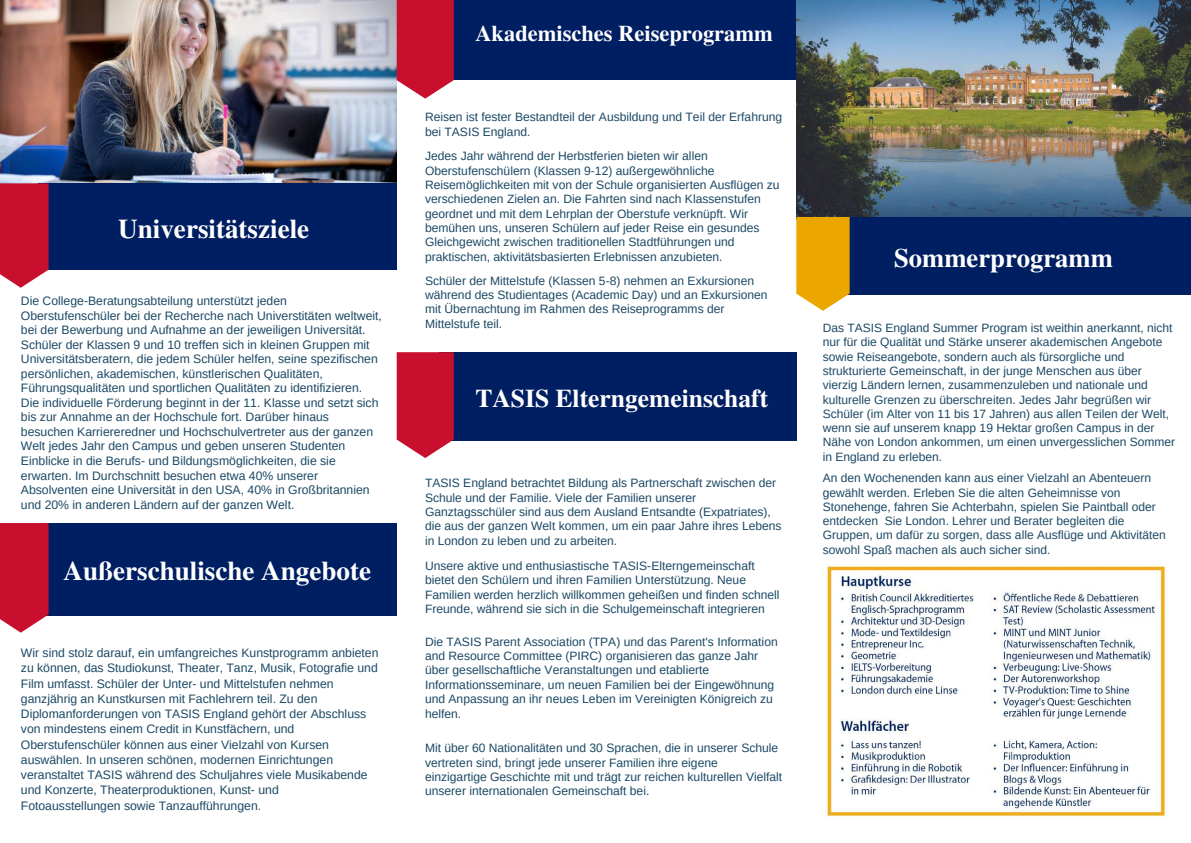
<style>
.page{position:relative;width:1191px;height:843px;background:#fff}
.page>*{position:absolute;margin:0;border:0;box-sizing:border-box;transform-origin:0 0}
.t1{font:700 27.1px "Te X Gyre Termes";color:#fff}
.t2{font:700 26.6px "Te X Gyre Termes";color:#fff}
.t3{font:700 25.5px "Te X Gyre Termes";color:#fff}
.t4{font:700 22.4px "Te X Gyre Termes";color:#fff}
.t5{font:12.2px/14.5px "Arimo";color:#1b4864}
.t6{font:12.1px/14.3px "Arimo";color:#1b4864}
.t7{font:12px/14.3px "Arimo";color:#1b4864}
</style>
<div class="page">
<img style="left:0;top:0;width:397px;height:183px">
<div style="left:39px;top:183px;width:358px;height:87px;background:#001e62"></div>
<div style="left:39px;top:523px;width:357px;height:92px;background:#001e62"></div>
<svg style="left:0;top:183px;width:49px;height:105px;background:#ca233f"></svg>
<svg style="left:0;top:523px;width:49px;height:109px;background:#ca203c"></svg>
<div style="left:439px;top:352px;width:357px;height:88px;background:#001e62"></div>
<div style="left:439px;top:0;width:357px;height:80px;background:#001e62"></div>
<svg style="left:396px;top:352px;width:57px;height:106px;background:#cd2742"></svg>
<svg style="left:396px;top:0;width:57px;height:99px;background:#cc2843"></svg>
<img style="left:796px;top:0;width:394px;height:217px">
<div style="left:839px;top:217px;width:351px;height:77px;background:#001e62"></div>
<svg style="left:796px;top:217px;width:53px;height:94px;background:#ecae18"></svg>
<img style="left:825px;top:564px;width:341px;height:253px">
<h1 class="t1" style="left:118px;top:208px;width:192px">Universitätsziele</h1>
<p class="t5" style="left:21px;top:294px;width:362px">Die College-Beratungsabteilung unterstützt jeden Oberstufenschüler bei der Recherche nach Universtitäten weltweit, bei der Bewerbung und Aufnahme an der jeweiligen Universität.<br>Schüler der Klassen 9 und 10 treffen sich in kleinen Gruppen mit Universitätsberatern, die jedem Schüler helfen, seine spezifischen persönlichen, akademischen, künstlerischen Qualitäten, Führungsqualitäten und sportlichen Qualitäten zu identifizieren.<br>Die individuelle Förderung beginnt in der 11. Klasse und setzt sich bis zur Annahme an der Hochschule fort. Darüber hinaus besuchen Karriereredner und Hochschulvertreter aus der ganzen Welt jedes Jahr den Campus und geben unseren Studenten Einblicke in die Berufs- und Bildungsmöglichkeiten, die sie erwarten. Im Durchschnitt besuchen etwa 40% unserer Absolventen eine Universität in den USA, 40% in Großbritannien und 20% in anderen Ländern auf der ganzen Welt.</p>
<h1 class="t1" style="left:63px;top:549px;width:309px">Außerschulische Angebote</h1>
<p class="t5" style="left:21px;top:645px;width:359px;line-height:15.3px">Wir sind stolz darauf, ein umfangreiches Kunstprogramm anbieten zu können, das Studiokunst, Theater, Tanz, Musik, Fotografie und Film umfasst. Schüler der Unter- und Mittelstufen nehmen ganzjährig an Kunstkursen mit Fachlehrern teil. Zu den Diplomanforderungen von TASIS England gehört der Abschluss von mindestens einem Credit in Kunstfächern, und Oberstufenschüler können aus einer Vielzahl von Kursen auswählen. In unseren schönen, modernen Einrichtungen veranstaltet TASIS während des Schuljahres viele Musikabende und Konzerte, Theaterproduktionen, Kunst- und Fotoausstellungen sowie Tanzaufführungen.</p>
<h3 class="t4" style="left:475px;top:15px;width:299px">Akademisches Reiseprogramm</h3>
<p class="t6" style="left:425px;top:110px;width:359px">Reisen ist fester Bestandteil der Ausbildung und Teil der Erfahrung bei TASIS England.</p>
<p class="t6" style="left:425px;top:149px;width:356px">Jedes Jahr während der Herbstferien bieten wir allen Oberstufenschülern (Klassen 9-12) außergewöhnliche Reisemöglichkeiten mit von der Schule organisierten Ausflügen zu verschiedenen Zielen an. Die Fahrten sind nach Klassenstufen geordnet und mit dem Lehrplan der Oberstufe verknüpft. Wir bemühen uns, unseren Schülern auf jeder Reise ein gesundes Gleichgewicht zwischen traditionellen Stadtführungen und praktischen, aktivitätsbasierten Erlebnissen anzubieten.</p>
<p class="t6" style="left:425px;top:273px;width:344px">Schüler der Mittelstufe (Klassen 5-8) nehmen an Exkursionen während des Studientages (Academic Day) und an Exkursionen mit Übernachtung im Rahmen des Reiseprogramms der Mittelstufe teil.</p>
<h3 class="t3" style="left:475px;top:378px;width:294px">TASIS Elterngemeinschaft</h3>
<p class="t6" style="left:425px;top:476px;width:358px">TASIS England betrachtet Bildung als Partnerschaft zwischen der Schule und der Familie. Viele der Familien unserer Ganztagsschüler sind aus dem Ausland Entsandte (Expatriates), die aus der ganzen Welt kommen, um ein paar Jahre ihres Lebens in London zu leben und zu arbeiten.</p>
<p class="t6" style="left:425px;top:558px;width:356px">Unsere aktive und enthusiastische TASIS-Elterngemeinschaft bietet den Schülern und ihren Familien Unterstützung. Neue Familien werden herzlich willkommen geheißen und finden schnell Freunde, während sie sich in die Schulgemeinschaft integrieren</p>
<p class="t6" style="left:425px;top:634px;width:354px">Die TASIS Parent Association (TPA) und das Parent's Information and Resource Committee (PIRC) organisieren das ganze Jahr über gesellschaftliche Veranstaltungen und etablierte Informationsseminare, um neuen Familien bei der Eingewöhnung und Anpassung an ihr neues Leben im Vereinigten Königreich zu helfen.</p>
<p class="t6" style="left:425px;top:740px;width:358px">Mit über 60 Nationalitäten und 30 Sprachen, die in unserer Schule vertreten sind, bringt jede unserer Familien ihre eigene einzigartige Geschichte mit und trägt zur reichen kulturellen Vielfalt unserer internationalen Gemeinschaft bei.</p>
<h2 class="t2" style="left:894px;top:237px;width:220px">Sommerprogramm</h2>
<p class="t7" style="left:822px;top:321px;width:354px">Das TASIS England Summer Program ist weithin anerkannt, nicht nur für die Qualität und Stärke unserer akademischen Angebote sowie Reiseangebote, sondern auch als fürsorgliche und strukturierte Gemeinschaft, in der junge Menschen aus über vierzig Ländern lernen, zusammenzuleben und nationale und kulturelle Grenzen zu überschreiten. Jedes Jahr begrüßen wir Schüler (im Alter von 11 bis 17 Jahren) aus allen Teilen der Welt, wenn sie auf unserem knapp 19 Hektar großen Campus in der Nähe von London ankommen, um einen unvergesslichen Sommer in England zu erleben.</p>
<p class="t7" style="left:822px;top:471px;width:344px">An den Wochenenden kann aus einer Vielzahl an Abenteuern gewählt werden. Erleben Sie die alten Geheimnisse von Stonehenge, fahren Sie Achterbahn, spielen Sie Paintball oder entdecken Sie London. Lehrer und Berater begleiten die Gruppen, um dafür zu sorgen, dass alle Ausflüge und Aktivitäten sowohl Spaß machen als auch sicher sind.</p>
</div>
